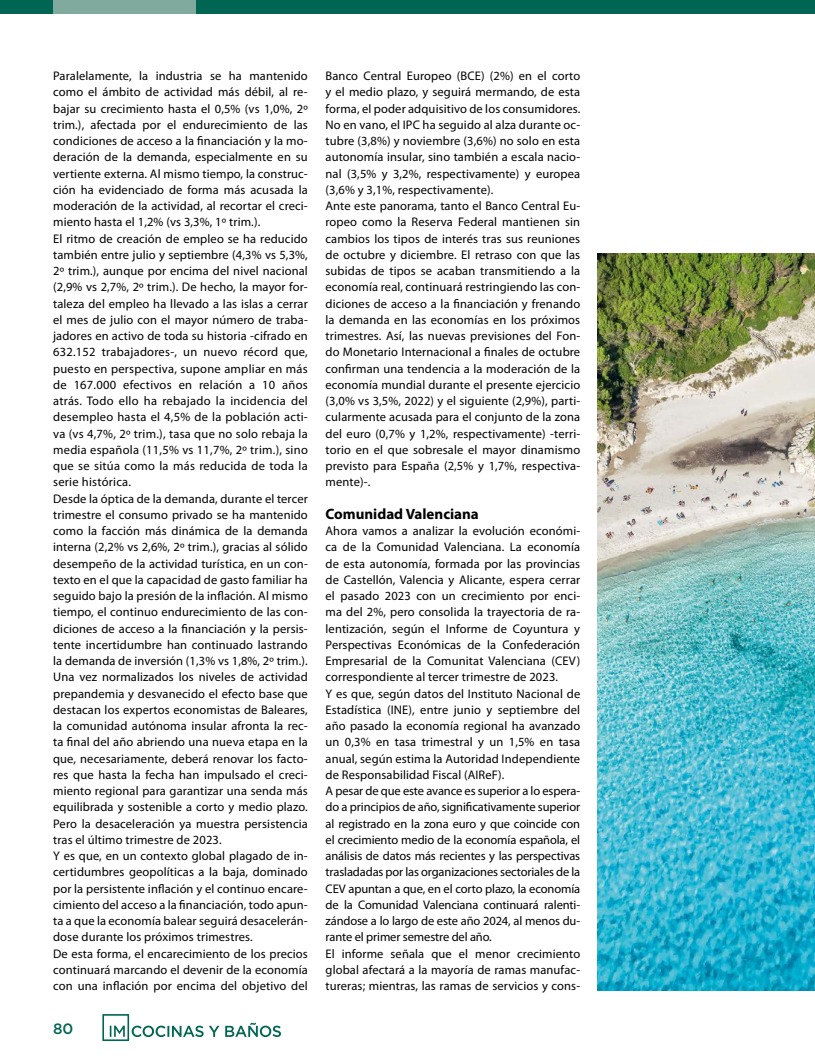
<style>
.page{position:relative;width:815px;height:1063px;background:#fff}
.page>*{position:absolute;margin:0;border:0;box-sizing:border-box;transform-origin:0 0}
.t1{font:700 15px "Myriad Pro";color:#000}
.t2{font:500 15px "Gotham";color:#006653}
.t3{font:12.5px/16.2px "Myriad Pro";letter-spacing:.01em;color:#000}
</style>
<div class="page">
<div style="left:0;top:0;width:815px;height:14px;background:#006653"></div>
<div style="left:53px;top:0;width:143px;height:14px;background:#81aa9f"></div>
<svg style="left:102px;top:1014px;width:117px;height:27px"></svg>
<svg style="left:225px;top:1023px;width:56px;height:14px"></svg>
<img style="left:598px;top:253px;width:217px;height:737px">
<p class="t3" style="left:53px;top:68px;width:256px">Paralelamente, la industria se ha mantenido como el ámbito de actividad más débil, al re&shy;bajar su crecimiento hasta el 0,5% (vs 1,0%, 2º trim.), afectada por el endurecimiento de las condiciones de acceso a la financiación y la mo&shy;deración de la demanda, especialmente en su vertiente externa. Al mismo tiempo, la construc&shy;ción ha evidenciado de forma más acusada la moderación de la actividad, al recortar el creci&shy;miento hasta el 1,2% (vs 3,3%, 1º trim.).<br>El ritmo de creación de empleo se ha reducido también entre julio y septiembre (4,3% vs 5,3%, 2º trim.), aunque por encima del nivel nacional (2,9% vs 2,7%, 2º trim.). De hecho, la mayor for&shy;taleza del empleo ha llevado a las islas a cerrar el mes de julio con el mayor número de traba&shy;jadores en activo de toda su historia -cifrado en 632.152 trabajadores-, un nuevo récord que, puesto en perspectiva, supone ampliar en más de 167.000 efectivos en relación a 10 años atrás. Todo ello ha rebajado la incidencia del desempleo hasta el 4,5% de la población acti&shy;va (vs 4,7%, 2º trim.), tasa que no solo rebaja la media española (11,5% vs 11,7%, 2º trim.), sino que se sitúa como la más reducida de toda la serie histórica.<br>Desde la óptica de la demanda, durante el tercer trimestre el consumo privado se ha mantenido como la facción más dinámica de la demanda interna (2,2% vs 2,6%, 2º trim.), gracias al sólido desempeño de la actividad turística, en un con&shy;texto en el que la capacidad de gasto familiar ha seguido bajo la presión de la inflación. Al mismo tiempo, el continuo endurecimiento de las con&shy;diciones de acceso a la financiación y la persis&shy;tente incertidumbre han continuado lastrando la demanda de inversión (1,3% vs 1,8%, 2º trim.).<br>Una vez normalizados los niveles de actividad prepandemia y desvanecido el efecto base que destacan los expertos economistas de Baleares, la comunidad autónoma insular afronta la rec&shy;ta final del año abriendo una nueva etapa en la que, necesariamente, deberá renovar los facto&shy;res que hasta la fecha han impulsado el creci&shy;miento regional para garantizar una senda más equilibrada y sostenible a corto y medio plazo.<br>Pero la desaceleración ya muestra persistencia tras el último trimestre de 2023.<br>Y es que, en un contexto global plagado de in&shy;certidumbres geopolíticas a la baja, dominado por la persistente inflación y el continuo encare&shy;cimiento del acceso a la financiación, todo apun&shy;ta a que la economía balear seguirá desacelerán&shy;dose durante los próximos trimestres.<br>De esta forma, el encarecimiento de los precios continuará marcando el devenir de la economía con una inflación por encima del objetivo del</p>
<p class="t3" style="left:326px;top:68px;width:256px">Banco Central Europeo (BCE) (2%) en el corto y el medio plazo, y seguirá mermando, de esta forma, el poder adquisitivo de los consumidores.<br>No en vano, el IPC ha seguido al alza durante oc&shy;tubre (3,8%) y noviembre (3,6%) no solo en esta autonomía insular, sino también a escala nacio&shy;nal (3,5% y 3,2%, respectivamente) y europea (3,6% y 3,1%, respectivamente).<br>Ante este panorama, tanto el Banco Central Eu&shy;ropeo como la Reserva Federal mantienen sin cambios los tipos de interés tras sus reuniones de octubre y diciembre. El retraso con que las subidas de tipos se acaban transmitiendo a la economía real, continuará restringiendo las con&shy;diciones de acceso a la financiación y frenando la demanda en las economías en los próximos trimestres. Así, las nuevas previsiones del Fon&shy;do Monetario Internacional a finales de octubre confirman una tendencia a la moderación de la economía mundial durante el presente ejercicio (3,0% vs 3,5%, 2022) y el siguiente (2,9%), parti&shy;cularmente acusada para el conjunto de la zona del euro (0,7% y 1,2%, respectivamente) -terri&shy;torio en el que sobresale el mayor dinamismo previsto para España (2,5% y 1,7%, respectiva&shy;mente)-.</p>
<p class="t1" style="left:326px;top:504px;width:155px">Comunidad Valenciana</p>
<p class="t3" style="left:326px;top:523px;width:256px">Ahora vamos a analizar la evolución económi&shy;ca de la Comunidad Valenciana. La economía de esta autonomía, formada por las provincias de Castellón, Valencia y Alicante, espera cerrar el pasado 2023 con un crecimiento por enci&shy;ma del 2%, pero consolida la trayectoria de ra&shy;lentización, según el Informe de Coyuntura y Perspectivas Económicas de la Confederación Empresarial de la Comunitat Valenciana (CEV) correspondiente al tercer trimestre de 2023.<br>Y es que, según datos del Instituto Nacional de Estadística (INE), entre junio y septiembre del año pasado la economía regional ha avanzado un 0,3% en tasa trimestral y un 1,5% en tasa anual, según estima la Autoridad Independiente de Responsabilidad Fiscal (AIReF).<br>A pesar de que este avance es superior a lo espera&shy;do a principios de año, significativamente superior al registrado en la zona euro y que coincide con el crecimiento medio de la economía española, el análisis de datos más recientes y las perspectivas trasladadas por las organizaciones sectoriales de la CEV apuntan a que, en el corto plazo, la economía de la Comunidad Valenciana continuará ralenti&shy;zándose a lo largo de este año 2024, al menos du&shy;rante el primer semestre del año.<br>El informe señala que el menor crecimiento global afectará a la mayoría de ramas manufac&shy;tureras; mientras, las ramas de servicios y cons-</p>
<p class="t2" style="left:53px;top:1018px;width:22px">80</p>
</div>
